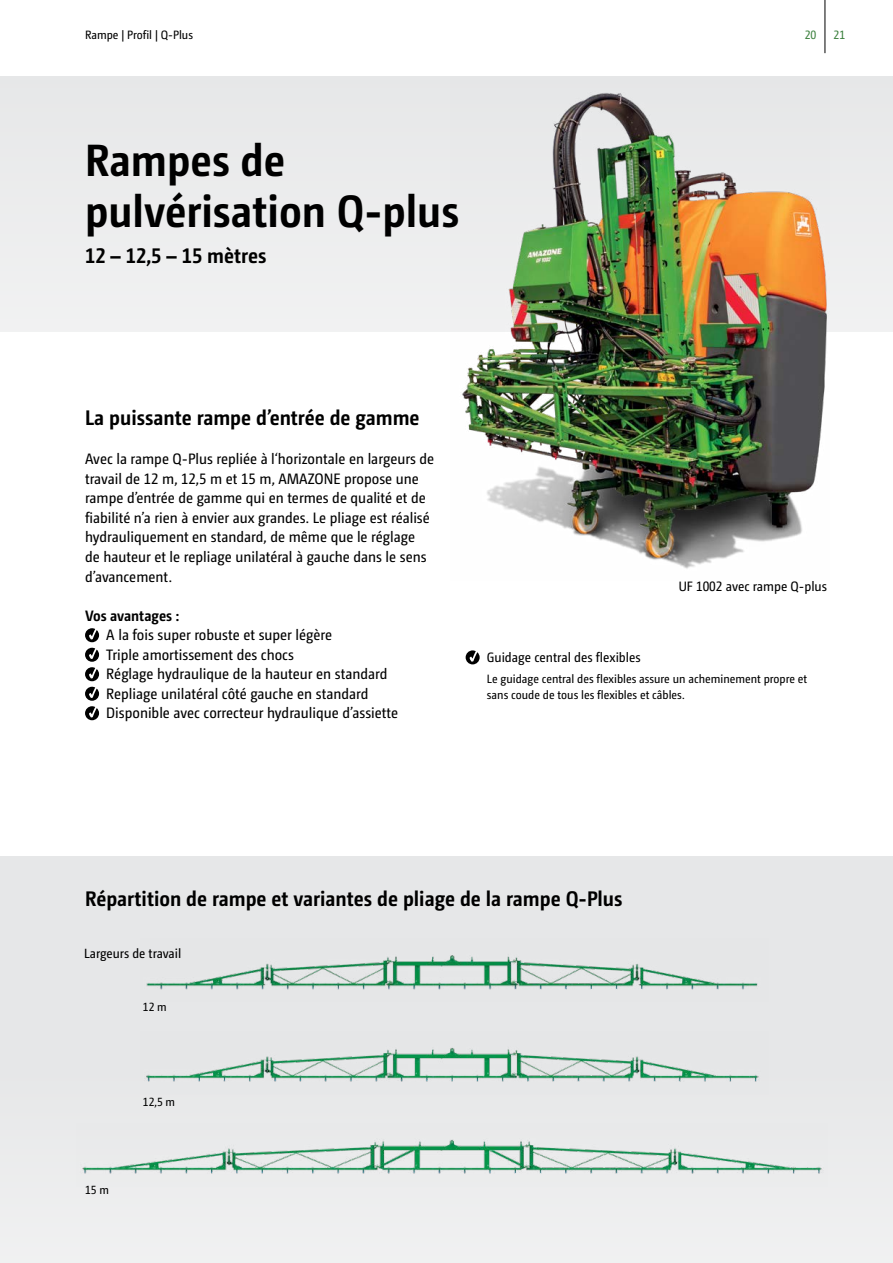
<style>
.page{position:relative;width:893px;height:1263px;background:#fff}
.page>*{position:absolute;margin:0;border:0;box-sizing:border-box;transform-origin:0 0}
.t1{font:700 45px/51px "Camingo Dos Pro S Cd";color:#000}
.t2{font:700 21px "Camingo Dos Pro S Cd";color:#000}
.t3{font:15px/19.5px "Camingo Dos Pro S Cd";color:#000}
.t4{font:700 15px "Camingo Dos Pro S Cd";color:#000}
.t5{font:13.5px "Camingo Dos Pro S Cd";color:#000}
.t6{font:13.2px "Camingo Dos Pro S Cd";color:#000}
.t7{font:12px/16.5px "Camingo Dos Pro S Cd";color:#000}
.t8{font:12px "Camingo Dos Pro S Cd";color:#3d813f}
.t9{font:11.85px "Camingo Dos Pro S Cd";color:#000}
</style>
<div class="page">
<div style="left:0;top:77px;width:893px;height:255px;background:#ececed"></div>
<div style="left:0;top:1071px;width:893px;height:192px;background:#eceded"></div>
<div style="left:0;top:857px;width:893px;height:216px;background:#e6e7e8"></div>
<img style="left:450px;top:76px;width:379px;height:493px">
<img style="left:146px;top:955px;width:612px;height:35px">
<img style="left:144px;top:1047px;width:616px;height:35px">
<img style="left:82px;top:1139px;width:740px;height:35px">
<hr style="left:825px;top:0;width:1px;height:53px;background:#000">
<svg style="left:85px;top:628px;width:14px;height:14px"></svg>
<svg style="left:85px;top:648px;width:14px;height:33px"></svg>
<svg style="left:85px;top:687px;width:14px;height:33px"></svg>
<svg style="left:466px;top:650px;width:14px;height:14px"></svg>
<p class="t7" style="left:85px;top:26px;width:109px">Rampe | Profil | Q-Plus</p>
<h1 class="t1" style="left:85px;top:134px;width:376px">Rampes de pulvérisation Q-plus</h1>
<h2 class="t2" style="left:85px;top:243px;width:183px">12 – 12,5 – 15 mètres</h2>
<p class="t8" style="left:805px;top:28px;width:13px">20</p>
<p class="t8" style="left:833px;top:28px;width:13px">21</p>
<h2 class="t2" style="left:85px;top:405px;width:336px">La puissante rampe d’entrée de gamme</h2>
<p class="t3" style="left:85px;top:449px;width:351px">Avec la rampe Q-Plus repliée à l‘horizontale en largeurs de travail de 12 m, 12,5 m et 15 m, AMAZONE propose une rampe d’entrée de gamme qui en termes de qualité et de fiabilité n’a rien à envier aux grandes. Le pliage est réalisé hydrauliquement en standard, de même que le réglage<br>de hauteur et le repliage unilatéral à gauche dans le sens d’avancement.</p>
<p class="t4" style="left:85px;top:606px;width:95px">Vos avantages :</p>
<p class="t3" style="left:106px;top:625px;width:293px">A la fois super robuste et super légère<br>Triple amortissement des chocs<br>Réglage hydraulique de la hauteur en standard Repliage unilatéral côté gauche en standard Disponible avec correcteur hydraulique d’assiette</p>
<p class="t5" style="left:679px;top:578px;width:150px">UF 1002 avec rampe Q-plus</p>
<p class="t5" style="left:487px;top:649px;width:155px">Guidage central des flexibles</p>
<p class="t7" style="left:487px;top:670px;width:322px">Le guidage central des flexibles assure un acheminement propre et sans coude de tous les flexibles et câbles.</p>
<h2 class="t2" style="left:85px;top:885px;width:539px">Répartition de rampe et variantes de pliage de la rampe Q-Plus</h2>
<p class="t6" style="left:84px;top:946px;width:99px">Largeurs de travail</p>
<p class="t9" style="left:143px;top:1000px;width:25px">12 m</p>
<p class="t9" style="left:85px;top:1183px;width:25px">15 m</p>
<p class="t9" style="left:143px;top:1095px;width:34px">12,5 m</p>
</div>
